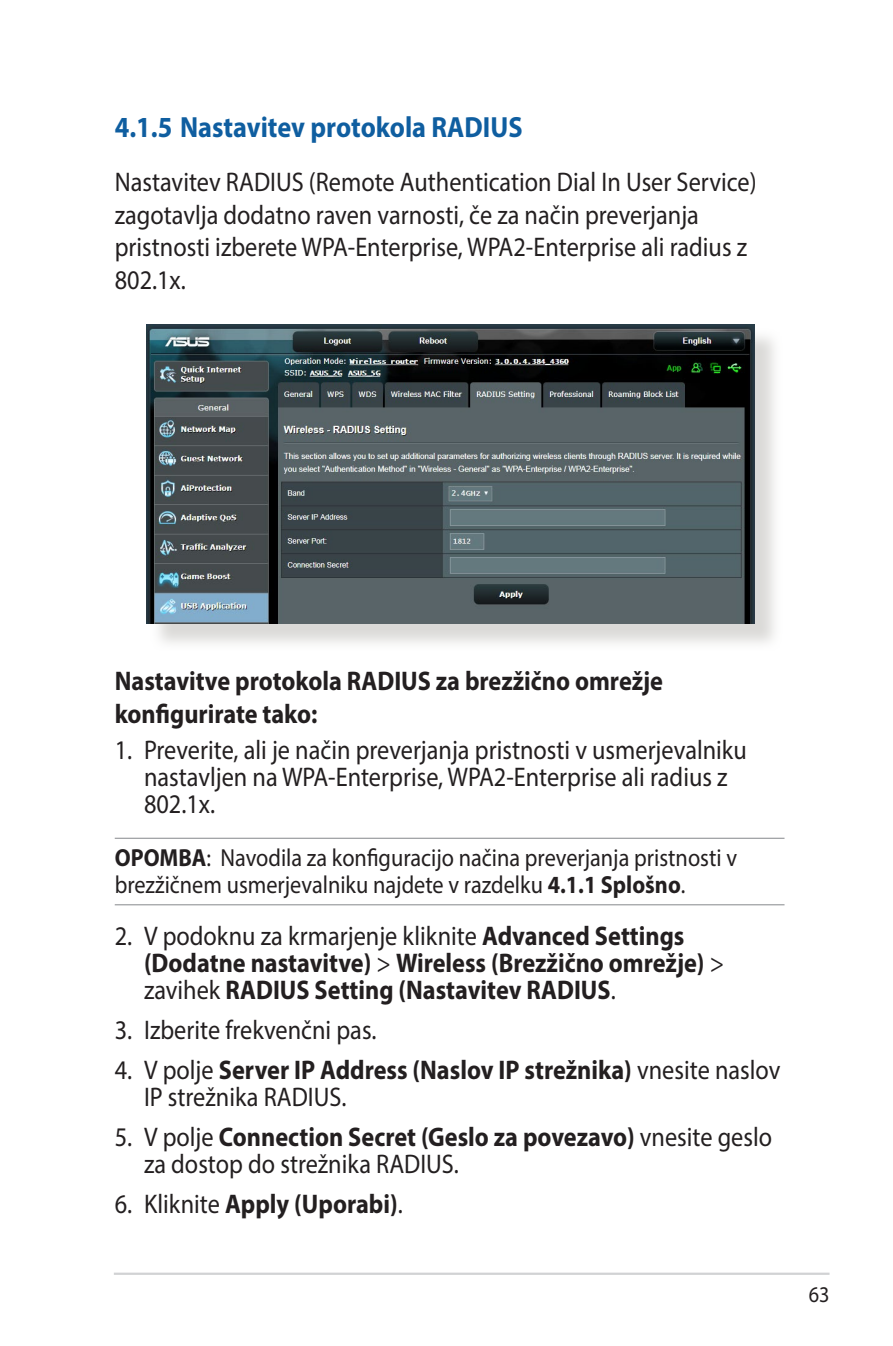
<style>
.page{position:relative;width:893px;height:1346px;background:#fff}
.page>*{position:absolute;margin:0;border:0;box-sizing:border-box;transform-origin:0 0}
.t1{font:700 29.25px "Myriad Pro";color:#0f5ea0;scale:.9 1}
.t2{font:27px/27px "Myriad Pro";color:#231f20;scale:.9 1}
.t3{font:700 27px/27px "Myriad Pro";color:#231f20;scale:.9 1}
.t4{font:24.75px/27px "Myriad Pro";color:#231f20;scale:.9 1}
.t5{font:22.5px "Myriad Pro";color:#231f20;scale:.9 1}
.s1{font-weight:700}
.s2{font-weight:400}
</style>
<div class="page">
<hr style="left:114px;top:1272px;width:715px;height:3px;background:#d1d2d4">
<hr style="left:115px;top:838px;width:669px;height:1px;background:#939598">
<hr style="left:115px;top:904px;width:669px;height:1px;background:#939598">
<div style="left:150px;top:327px;width:633px;height:325px;background:#cfcecb;opacity:.75"></div>
<img style="left:147px;top:324px;width:608px;height:300px">
<p class="t1" style="left:115px;top:108px;width:455px">4.1.5 Nastavitev protokola RADIUS</p>
<p class="t2" style="left:115px;top:166px;width:715px;line-height:32.4px">Nastavitev RADIUS (Remote Authentication Dial In User Service) zagotavlja dodatno raven varnosti, če za način preverjanja pristnosti izberete WPA-Enterprise, WPA2-Enterprise ali radius z 802.1x.</p>
<p class="t3" style="left:115px;top:664px;width:611px;line-height:32.4px">Nastavitve protokola RADIUS za brezžično omrežje konfigurirate tako:</p>
<p class="t2" style="left:144px;top:736px;width:671px;text-indent:-29px">1. Preverite, ali je način preverjanja pristnosti v usmerjevalniku nastavljen na WPA-Enterprise, WPA2-Enterprise ali radius z<br>802.1x.</p>
<p class="t4" style="left:115px;top:843px;width:693px"><span class="s1">OPOMBA</span>: Navodila za konfiguracijo načina preverjanja pristnosti v brezžičnem usmerjevalniku najdete v razdelku <span class="s1">4.1.1 Splošno</span>.</p>
<p class="t3" style="left:144px;top:922px;width:646px;text-indent:-29px"><span class="s2">2. V podoknu za krmarjenje kliknite</span> Advanced Settings (Dodatne nastavitve) <span class="s2">&gt;</span> Wireless (Brezžično omrežje) <span class="s2">&gt; zavihek</span> RADIUS Setting (Nastavitev RADIUS<span class="s2">.</span></p>
<p class="t2" style="left:115px;top:1016px;width:292px">3. Izberite frekvenčni pas.</p>
<p class="t2" style="left:144px;top:1056px;width:709px;text-indent:-29px">4. V polje <span class="s1">Server IP Address (Naslov IP strežnika)</span> vnesite naslov<br>IP strežnika RADIUS.</p>
<p class="t2" style="left:144px;top:1123px;width:699px;text-indent:-29px">5. V polje <span class="s1">Connection Secret (Geslo za povezavo)</span> vnesite geslo za dostop do strežnika RADIUS.</p>
<p class="t3" style="left:115px;top:1189px;width:321px"><span class="s2">6. Kliknite</span> Apply (Uporabi)<span class="s2">.</span></p>
<p class="t5" style="left:809px;top:1281px;width:25px">63</p>
</div>
